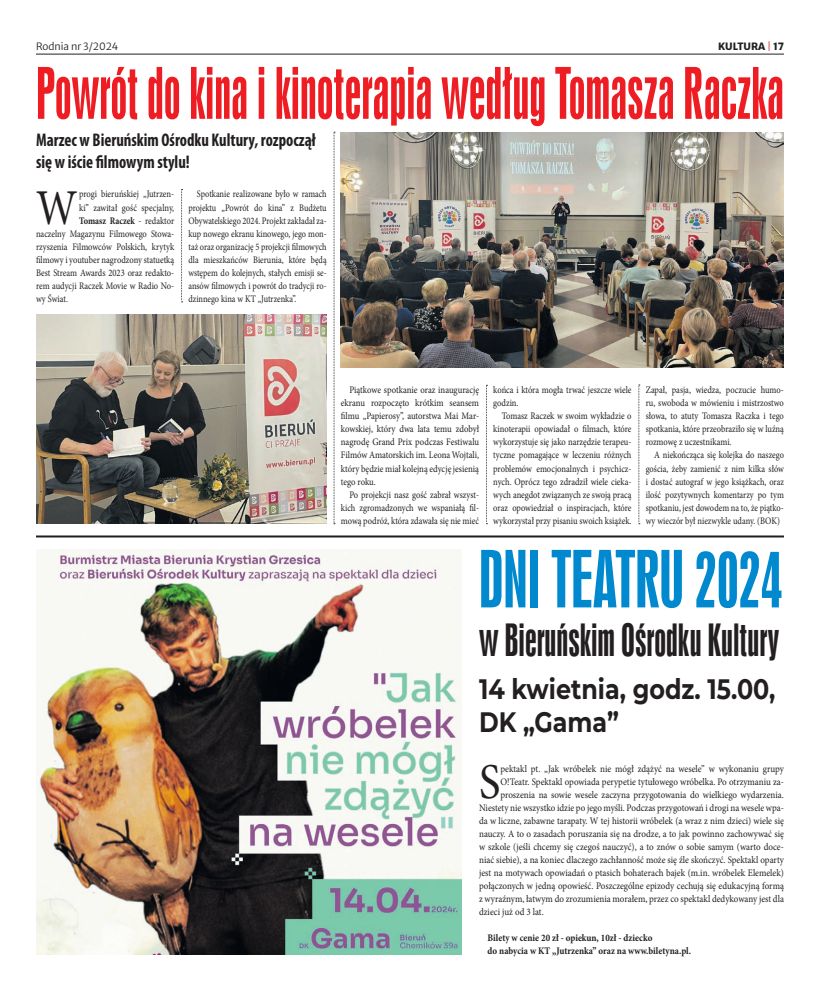
<style>
.page{position:relative;width:820px;height:993px;background:#fff}
.page>*{position:absolute;margin:0;border:0;box-sizing:border-box;transform-origin:0 0}
.tytul_maly{font:73.5px "Swis 924 EU";color:#0089cf;scale:.88 1}
.tytul_maly-2{font:66.2px "Swis 924 EU";color:#ee1d23;scale:.79 1}
.Tekst{font:50.1px "Minion Pro";color:#231f20;scale:.85 1}
.Tekst-2{font:50.1px "Minion Pro";color:#231f20;scale:.9 1}
.tytul_maly-3{font:41.6px "Swis 924 EU";color:#231f20;scale:.88 1}
.t1{font:700 28px "Montserrat";color:#231f20;scale:.85 1}
.Tekst-3{font:700 condensed 18.4px/21.6px "Myriad Pro";color:#231f20;scale:.91 1}
.Tekst-4{font:10px/13px "Minion Pro";color:#231f20;text-align:justify;scale:.85 1}
.Tekst-5{font:10px "Minion Pro";color:#231f20;scale:.9 1}
.Tekst-6{font:10px/13px "Minion Pro";color:#231f20;text-align:justify;scale:.83 1}
.Tekst-7{font:10px/13px "Minion Pro";color:#231f20;text-align:justify;scale:.87 1}
.Tekst-8{font:10px/13px "Minion Pro";color:#231f20;text-align:justify;scale:.84 1}
.Tekst-9{font:700 10px "Minion Pro";color:#231f20;scale:.9 1}
.Tekst-10{font:700 10px "Minion Pro";color:#231f20;scale:.85 1}
.Tekst-11{font:10px "Merriweather Sans";color:#231f20}
.Tekst-12{font:800 10px "Merriweather Sans";color:#231f20}
.s1{font-weight:400;color:#d1232a}
.s2{font-weight:400}
</style>
<div class="page">
<hr style="left:36px;top:54px;width:747px;height:1px;background:#231f20">
<img style="left:36px;top:549px;width:425px;height:405px">
<hr style="left:36px;top:535px;width:747px;height:2px;background:#231f20">
<img style="left:341px;top:132px;width:442px;height:235px">
<img style="left:36px;top:315px;width:290px;height:208px">
<svg style="left:181px;top:189px;width:1px;height:113px"></svg>
<svg style="left:333px;top:132px;width:2px;height:392px"></svg>
<svg style="left:486px;top:385px;width:1px;height:139px"></svg>
<svg style="left:638px;top:384px;width:1px;height:140px"></svg>
<p class="Tekst-11" style="left:36px;top:37px;width:84px">Rodnia nr 3/2024</p>
<p class="Tekst-12" style="left:717px;top:37px;width:68px">KULTURA <span class="s1">|</span> 17</p>
<p class="tytul_maly-2" style="left:36px;top:54px;width:947px">Powrót do kina i kinoterapia według Tomasza Raczka</p>
<p class="Tekst-3" style="left:36px;top:129px;width:308px">Marzec w Bieruńskim Ośrodku Kultury, rozpoczął się w iście filmowym stylu!</p>
<p class="Tekst" style="left:36px;top:174px;width:50px">W</p>
<p class="Tekst-4" style="left:79px;top:188px;width:113px">progi bieruńskiej „Jutrzen-</p>
<p class="Tekst-4" style="left:79px;top:201px;width:113px">ki” zawitał gość specjalny,</p>
<p class="Tekst-10" style="left:79px;top:213px;width:113px">Tomasz Raczek <span class="s2">- redaktor</span></p>
<p class="Tekst-4" style="left:36px;top:227px;width:164px">naczelny Magazynu Filmowego Stowa-</p>
<p class="Tekst-4" style="left:36px;top:240px;width:164px">rzyszenia Filmowców Polskich, krytyk</p>
<p class="Tekst-4" style="left:36px;top:253px;width:164px">filmowy i youtuber nagrodzony statuetką</p>
<p class="Tekst-4" style="left:36px;top:266px;width:164px">Best Stream Awards 2023 oraz redakto-</p>
<p class="Tekst-4" style="left:36px;top:279px;width:164px">rem audycji Raczek Movie w Radio No-</p>
<p class="Tekst-4" style="left:36px;top:292px;width:39px">wy Świat.</p>
<p class="Tekst-6" style="left:188px;top:188px;width:168px;text-indent:9px">Spotkanie realizowane było w ramach projektu „Powrót do kina” z Budżetu Obywatelskiego 2024. Projekt zakładał za&shy;kup nowego ekranu kinowego, jego mon&shy;taż oraz organizację 5 projekcji filmowych dla mieszkańców Bierunia, które będą wstępem do kolejnych, stałych emisji se&shy;ansów filmowych i powrót do tradycji ro&shy;dzinnego kina w KT „Jutrzenka”.</p>
<p class="Tekst-7" style="left:341px;top:383px;width:160px;text-indent:9px">Piątkowe spotkanie oraz inaugurację ekranu rozpoczęto krótkim seansem filmu „Papierosy”, autorstwa Mai Mar&shy;kowskiej, który dwa lata temu zdobył nagrodę Grand Prix podczas Festiwalu Filmów Amatorskich im. Leona Wojtali, który będzie miał kolejną edycję jesienią tego roku.</p>
<p class="Tekst-4" style="left:341px;top:488px;width:164px;text-indent:9px">Po projekcji nasz gość zabrał wszyst&shy;kich zgromadzonych we wspaniałą fil&shy;mową podróż, która zdawała się nie mieć</p>
<p class="Tekst-4" style="left:493px;top:383px;width:164px">końca i która mogła trwać jeszcze wiele godzin.</p>
<p class="Tekst-4" style="left:493px;top:409px;width:164px;text-indent:9px">Tomasz Raczek w swoim wykładzie o kinoterapii opowiadał o filmach, które wykorzystuje się jako narzędzie terapeu&shy;tyczne pomagające w leczeniu różnych problemów emocjonalnych i psychicz&shy;nych. Oprócz tego zdradził wiele cieka&shy;wych anegdot związanych ze swoją pracą oraz opowiedział o inspiracjach, które wykorzystał przy pisaniu swoich książek.</p>
<p class="Tekst-4" style="left:645px;top:383px;width:164px">Zapał, pasja, wiedza, poczucie humo&shy;ru, swoboda w mówieniu i mistrzostwo słowa, to atuty Tomasza Raczka i tego spotkania, które przeobraziło się w luźną rozmowę z uczestnikami.</p>
<p class="Tekst-8" style="left:645px;top:448px;width:166px;text-indent:9px">A niekończąca się kolejka do naszego gościa, żeby zamienić z nim kilka słów i dostać autograf w jego książkach, oraz ilość pozytywnych komentarzy po tym spotkaniu, jest dowodem na to, że piątko&shy;wy wieczór był niezwykle udany. (BOK)</p>
<p class="tytul_maly" style="left:479px;top:535px;width:346px">DNI TEATRU 2024</p>
<p class="tytul_maly-3" style="left:479px;top:615px;width:342px">w Bieruńskim Ośrodku Kultury</p>
<p class="t1" style="left:479px;top:668px;width:350px">14 kwietnia, godz. 15.00,</p>
<p class="t1" style="left:479px;top:702px;width:166px">DK „Gama”</p>
<p class="Tekst-2" style="left:479px;top:748px;width:25px">S</p>
<p class="Tekst-5" style="left:500px;top:761px;width:316px">pektakl pt. „Jak wróbelek nie mógł zdążyć na wesele” w wykonaniu grupy</p>
<p class="Tekst-5" style="left:500px;top:774px;width:316px">O!Teatr. Spektakl opowiada perypetie tytułowego wróbelka. Po otrzymaniu za-</p>
<p class="Tekst-5" style="left:500px;top:787px;width:316px">proszenia na sowie wesele zaczyna przygotowania do wielkiego wydarzenia.</p>
<p class="Tekst-5" style="left:479px;top:800px;width:340px">Niestety nie wszystko idzie po jego myśli. Podczas przygotowań i drogi na wesele wpa-</p>
<p class="Tekst-5" style="left:479px;top:813px;width:340px">da w liczne, zabawne tarapaty. W tej historii wróbelek (a wraz z nim dzieci) wiele się</p>
<p class="Tekst-5" style="left:479px;top:826px;width:340px">nauczy. A to o zasadach poruszania się na drodze, a to jak powinno zachowywać się</p>
<p class="Tekst-5" style="left:479px;top:839px;width:340px">w szkole (jeśli chcemy się czegoś nauczyć), a to znów o sobie samym (warto doce-</p>
<p class="Tekst-5" style="left:479px;top:852px;width:340px">niać siebie), a na koniec dlaczego zachłanność może się źle skończyć. Spektakl oparty</p>
<p class="Tekst-5" style="left:479px;top:865px;width:340px">jest na motywach opowiadań o ptasich bohaterach bajek (m.in. wróbelek Elemelek)</p>
<p class="Tekst-5" style="left:479px;top:878px;width:340px">połączonych w jedną opowieść. Poszczególne epizody cechują się edukacyjną formą</p>
<p class="Tekst-5" style="left:479px;top:892px;width:340px">z wyraźnym, łatwym do zrozumienia morałem, przez co spektakl dedykowany jest dla</p>
<p class="Tekst-5" style="left:479px;top:905px;width:73px">dzieci już od 3 lat.</p>
<p class="Tekst-9" style="left:487px;top:930px;width:184px">Bilety w cenie 20 zł - opiekun, 10zł - dziecko</p>
<p class="Tekst-9" style="left:487px;top:943px;width:227px">do nabycia w KT „Jutrzenka” oraz na www.biletyna.pl.</p>
</div>
